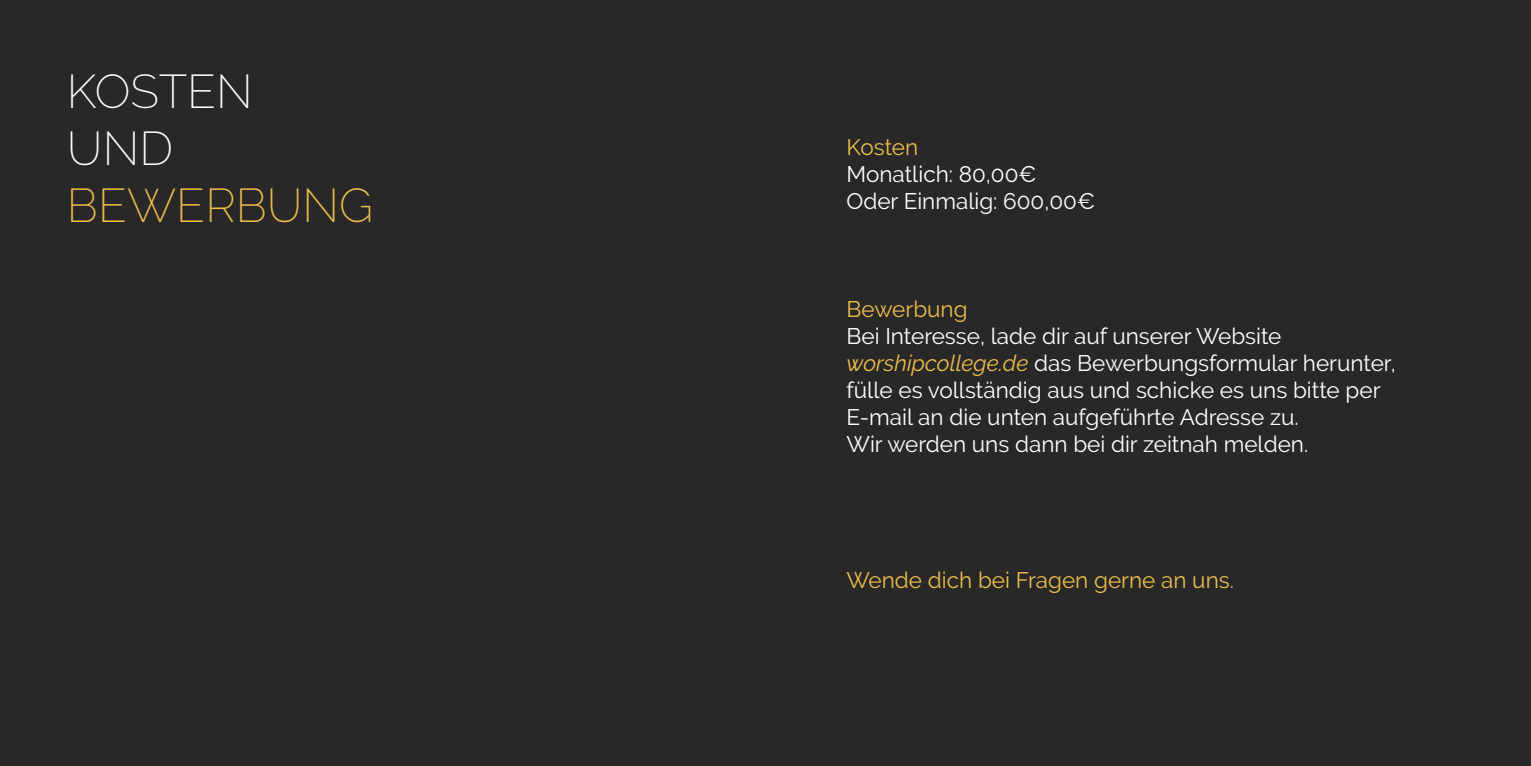
<style>
.page{position:relative;width:1531px;height:766px;background:#fff}
.page>*{position:absolute;margin:0;border:0;box-sizing:border-box;transform-origin:0 0}
.HEads{font:200 47.25px/56.7px "Raleway";color:#fff}
.copy{font:22.5px/27px "Raleway";color:#fff}
.copy-2{font:22.5px "Raleway";color:#edbd4a}
.s1{color:#edbd4a}
.s2{font-style:italic;color:#edbd4a}
</style>
<div class="page">
<div style="left:0;top:0;width:1531px;height:765px;background:#282828"></div>
<p class="HEads" style="left:67px;top:63px;width:308px">KOSTEN<br>UND<br><span class="s1">BEWERBUNG</span></p>
<p class="copy-2" style="left:846px;top:134px;width:73px">Kosten</p>
<p class="copy" style="left:846px;top:161px;width:191px">Monatlich: 80,00€</p>
<p class="copy" style="left:846px;top:188px;width:250px">Oder Einmalig: 600,00€</p>
<p class="copy-2" style="left:846px;top:296px;width:123px">Bewerbung</p>
<p class="copy" style="left:846px;top:323px;width:436px">Bei Interesse, lade dir auf unserer Website</p>
<p class="copy" style="left:846px;top:350px;width:551px"><span class="s2">worshipcollege.de</span> das Bewerbungsformular herunter, fülle es vollständig aus und schicke es uns bitte per<br>E-mail an die unten aufgeführte Adresse zu.</p>
<p class="copy" style="left:846px;top:431px;width:463px">Wir werden uns dann bei dir zeitnah melden.</p>
<p class="copy-2" style="left:846px;top:566px;width:389px">Wende dich bei Fragen gerne an uns.</p>
</div>
